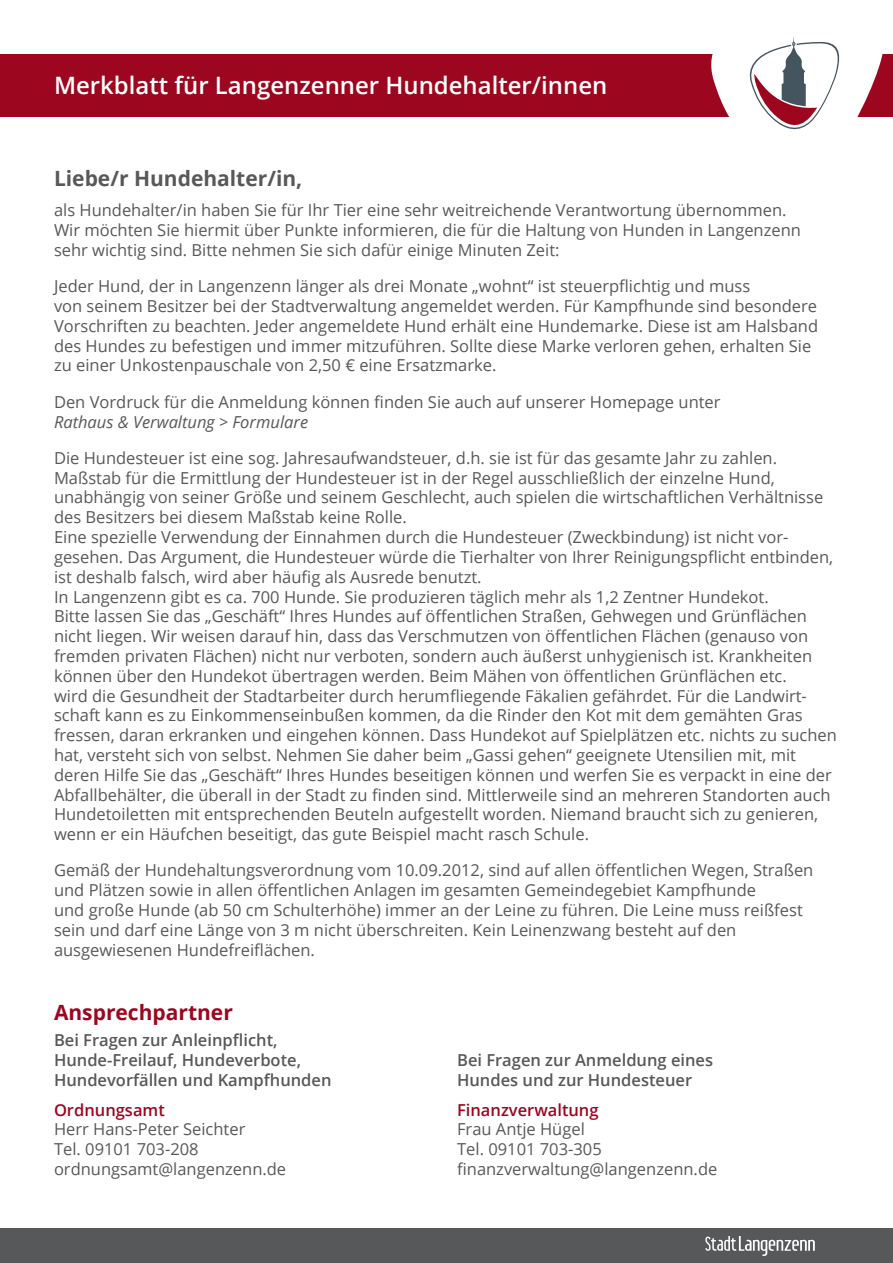
<style>
.page{position:relative;width:893px;height:1263px;background:#fff}
.page>*{position:absolute;margin:0;border:0;box-sizing:border-box;transform-origin:0 0}
.t1{font:600 24px "Open Sans";color:#fff}
.t2{font:700 21px "Open Sans";color:#57585a}
.t3{font:700 21px "Open Sans";color:#9d061f}
.t4{font:16.5px/19.8px "Open Sans";color:#57585a}
.t5{font:600 16.5px/19.8px "Open Sans";color:#57585a}
.t6{font:italic 16.5px "Open Sans";color:#57585a}
.t7{font:600 16.5px "Open Sans";color:#9d061f}
</style>
<div class="page">
<div style="left:0;top:54px;width:893px;height:62px;background:#9d061f"></div>
<div style="left:0;top:1229px;width:893px;height:34px;background:#57585a"></div>
<svg style="left:705px;top:1236px;width:110px;height:20px"></svg>
<svg style="left:705px;top:36px;width:188px;height:94px"></svg>
<h1 class="t1" style="left:54px;top:68px;width:555px">Merkblatt für Langenzenner Hundehalter/innen</h1>
<p class="t2" style="left:54px;top:164px;width:250px">Liebe/r Hundehalter/in,</p>
<p class="t4" style="left:54px;top:200px;width:748px">als Hundehalter/in haben Sie für Ihr Tier eine sehr weitreichende Verantwortung übernommen.<br>Wir möchten Sie hiermit über Punkte informieren, die für die Haltung von Hunden in Langenzenn sehr wichtig sind. Bitte nehmen Sie sich dafür einige Minuten Zeit:</p>
<p class="t4" style="left:54px;top:276px;width:766px">Jeder Hund, der in Langenzenn länger als drei Monate „wohnt“ ist steuerpflichtig und muss<br>von seinem Besitzer bei der Stadtverwaltung angemeldet werden. Für Kampfhunde sind besondere Vorschriften zu beachten. Jeder angemeldete Hund erhält eine Hundemarke. Diese ist am Halsband des Hundes zu befestigen und immer mitzuführen. Sollte diese Marke verloren gehen, erhalten Sie zu einer Unkostenpauschale von 2,50 € eine Ersatzmarke.</p>
<p class="t4" style="left:54px;top:391px;width:668px">Den Vordruck für die Anmeldung können finden Sie auch auf unserer Homepage unter</p>
<p class="t6" style="left:54px;top:410px;width:256px">Rathaus &amp; Verwaltung &gt; Formulare</p>
<p class="t4" style="left:54px;top:448px;width:784px">Die Hundesteuer ist eine sog. Jahresaufwandsteuer, d.h. sie ist für das gesamte Jahr zu zahlen.<br>Maßstab für die Ermittlung der Hundesteuer ist in der Regel ausschließlich der einzelne Hund, unabhängig von seiner Größe und seinem Geschlecht, auch spielen die wirtschaftlichen Verhältnisse des Besitzers bei diesem Maßstab keine Rolle.<br>Eine spezielle Verwendung der Einnahmen durch die Hundesteuer (Zweckbindung) ist nicht vor&shy;gesehen. Das Argument, die Hundesteuer würde die Tierhalter von Ihrer Reinigungspflicht entbinden, ist deshalb falsch, wird aber häufig als Ausrede benutzt.<br>In Langenzenn gibt es ca. 700 Hunde. Sie produzieren täglich mehr als 1,2 Zentner Hundekot.<br>Bitte lassen Sie das „Geschäft“ Ihres Hundes auf öffentlichen Straßen, Gehwegen und Grünflächen nicht liegen. Wir weisen darauf hin, dass das Verschmutzen von öffentlichen Flächen (genauso von fremden privaten Flächen) nicht nur verboten, sondern auch äußerst unhygienisch ist. Krankheiten können über den Hundekot übertragen werden. Beim Mähen von öffentlichen Grünflächen etc.<br>wird die Gesundheit der Stadtarbeiter durch herumfliegende Fäkalien gefährdet. Für die Landwirt&shy;schaft kann es zu Einkommenseinbußen kommen, da die Rinder den Kot mit dem gemähten Gras fressen, daran erkranken und eingehen können. Dass Hundekot auf Spielplätzen etc. nichts zu suchen hat, versteht sich von selbst. Nehmen Sie daher beim „Gassi gehen“ geeignete Utensilien mit, mit deren Hilfe Sie das „Geschäft“ Ihres Hundes beseitigen können und werfen Sie es verpackt in eine der Abfallbehälter, die überall in der Stadt zu finden sind. Mittlerweile sind an mehreren Standorten auch Hundetoiletten mit entsprechenden Beuteln aufgestellt worden. Niemand braucht sich zu genieren, wenn er ein Häufchen beseitigt, das gute Beispiel macht rasch Schule.</p>
<p class="t4" style="left:54px;top:860px;width:761px">Gemäß der Hundehaltungsverordnung vom 10.09.2012, sind auf allen öffentlichen Wegen, Straßen und Plätzen sowie in allen öffentlichen Anlagen im gesamten Gemeindegebiet Kampfhunde<br>und große Hunde (ab 50 cm Schulterhöhe) immer an der Leine zu führen. Die Leine muss reißfest sein und darf eine Länge von 3 m nicht überschreiten. Kein Leinenzwang besteht auf den ausgewiesenen Hundefreiflächen.</p>
<p class="t3" style="left:54px;top:998px;width:180px">Ansprechpartner</p>
<p class="t5" style="left:54px;top:1030px;width:279px">Bei Fragen zur Anleinpflicht,<br>Hunde-Freilauf, Hundeverbote,<br>Hundevorfällen und Kampfhunden</p>
<p class="t7" style="left:54px;top:1098px;width:112px">Ordnungsamt</p>
<p class="t4" style="left:54px;top:1119px;width:234px">Herr Hans-Peter Seichter<br>Tel. 09101 703-208 ordnungsamt@langenzenn.de</p>
<p class="t5" style="left:457px;top:1049px;width:258px">Bei Fragen zur Anmeldung eines<br>Hundes und zur Hundesteuer</p>
<p class="t7" style="left:457px;top:1098px;width:143px">Finanzverwaltung</p>
<p class="t4" style="left:457px;top:1119px;width:262px">Frau Antje Hügel<br>Tel. 09101 703-305 finanzverwaltung@langenzenn.de</p>
</div>
